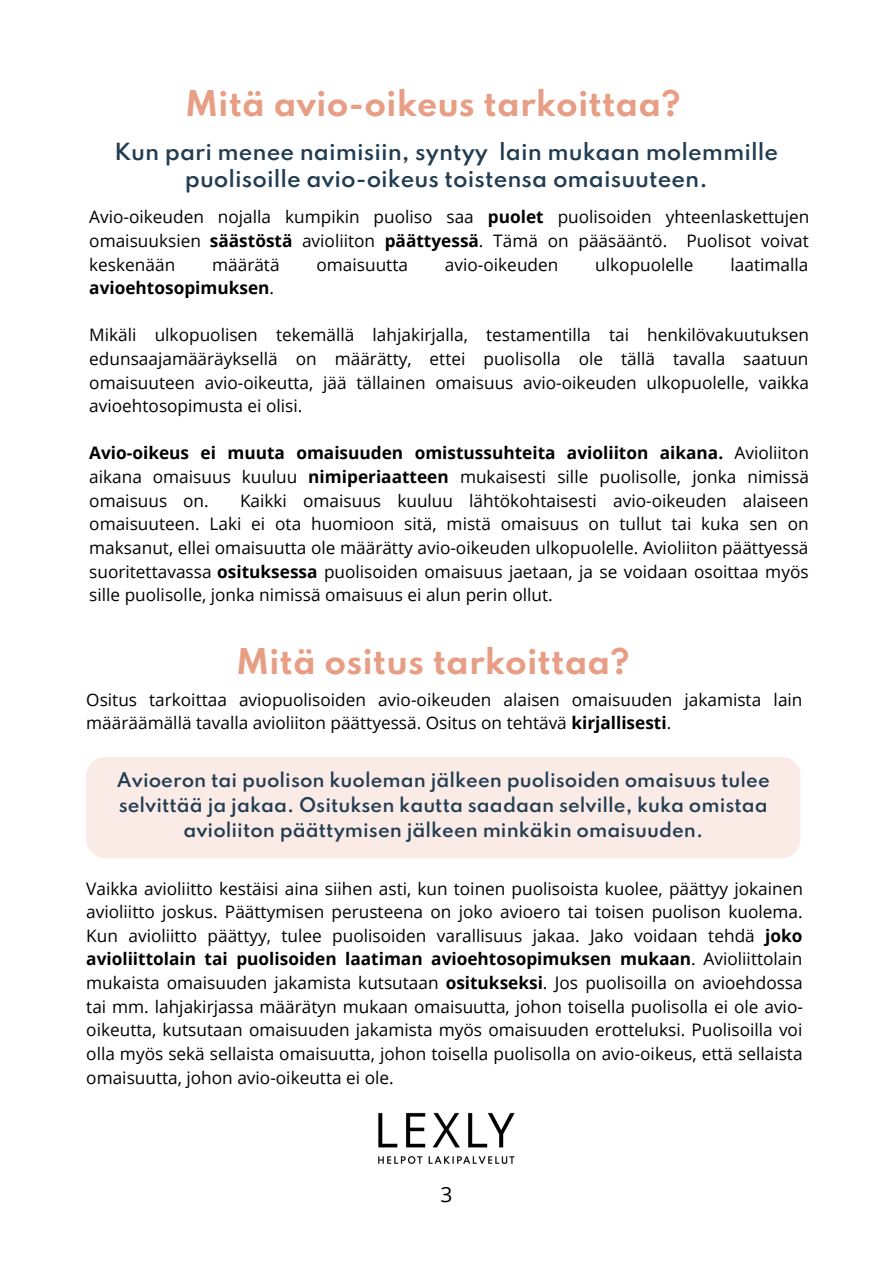
<style>
.page{position:relative;width:893px;height:1264px;background:#fff}
.page>*{position:absolute;margin:0;border:0;box-sizing:border-box;transform-origin:0 0}
.t1{font:700 31.5px "Spartan";color:#e79e85}
.t2{font:600 21px/27px "Spartan";color:#223d52;text-align:center}
.t3{font:21px "Open Sans";color:#000}
.t4{font:600 18px/24.8px "Spartan";color:#223d52;text-align:center}
.t5{font:17.25px/23.5px "Open Sans";color:#000;text-align:justify}
.t6{font:700 17.25px "Open Sans";color:#000}
.s1{font-weight:700}
.s2{font-weight:400}
</style>
<div class="page">
<div style="left:86px;top:756px;width:714px;height:102px;background:#faebe6;border-radius:19px"></div>
<img style="left:378px;top:1112px;width:137px;height:52px">
<p class="t1" style="left:185px;top:89px;width:497px">Mitä avio-oikeus tarkoittaa?</p>
<p class="t2" style="left:114px;top:140px;width:665px">Kun pari menee naimisiin, syntyy lain mukaan molemmille puolisoille avio-oikeus toistensa omaisuuteen.</p>
<p class="t5" style="left:89px;top:205px;width:721px">Avio-oikeuden nojalla kumpikin puoliso saa <span class="s1">puolet</span> puolisoiden yhteenlaskettujen omaisuuksien <span class="s1">säästöstä</span> avioliiton <span class="s1">päättyessä</span>. Tämä on pääsääntö. Puolisot voivat keskenään</p>
<p class="t5" style="left:212px;top:252px;width:69px">määrätä</p>
<p class="t5" style="left:316px;top:252px;width:93px">omaisuutta</p>
<p class="t5" style="left:445px;top:252px;width:115px">avio-oikeuden</p>
<p class="t5" style="left:595px;top:252px;width:100px">ulkopuolelle</p>
<p class="t5" style="left:730px;top:252px;width:79px">laatimalla</p>
<p class="t6" style="left:89px;top:276px;width:186px">avioehtosopimuksen<span class="s2">.</span></p>
<p class="t5" style="left:89px;top:323px;width:721px">Mikäli ulkopuolisen tekemällä lahjakirjalla, testamentilla tai henkilövakuutuksen edunsaajamääräyksellä on määrätty, ettei puolisolla ole tällä tavalla saatuun omaisuuteen avio-oikeutta, jää tällainen omaisuus avio-oikeuden ulkopuolelle, vaikka avioehtosopimusta ei olisi.</p>
<p class="t5" style="left:89px;top:441px;width:721px"><span class="s1">Avio-oikeus ei muuta omaisuuden omistussuhteita avioliiton aikana.</span> Avioliiton aikana omaisuus kuuluu <span class="s1">nimiperiaatteen</span> mukaisesti sille puolisolle, jonka nimissä omaisuus on.</p>
<p class="t5" style="left:89px;top:488px;width:721px;text-indent:151px">Kaikki omaisuus kuuluu lähtökohtaisesti avio-oikeuden alaiseen omaisuuteen. Laki ei ota huomioon sitä, mistä omaisuus on tullut tai kuka sen on maksanut, ellei omaisuutta ole määrätty avio-oikeuden ulkopuolelle. Avioliiton päättyessä suoritettavassa <span class="s1">osituksessa</span> puolisoiden omaisuus jaetaan, ja se voidaan osoittaa myös sille puolisolle, jonka nimissä omaisuus ei alun perin ollut.</p>
<p class="t1" style="left:236px;top:647px;width:395px">Mitä ositus tarkoittaa?</p>
<p class="t5" style="left:86px;top:687px;width:717px">Ositus tarkoittaa aviopuolisoiden avio-oikeuden alaisen omaisuuden jakamista lain määräämällä tavalla avioliiton päättyessä. Ositus on tehtävä <span class="s1">kirjallisesti</span>.</p>
<p class="t4" style="left:117px;top:769px;width:654px">Avioeron tai puolison kuoleman jälkeen puolisoiden omaisuus tulee selvittää ja jakaa. Osituksen kautta saadaan selville, kuka omistaa avioliiton päättymisen jälkeen minkäkin omaisuuden.</p>
<p class="t5" style="left:86px;top:876px;width:718px">Vaikka avioliitto kestäisi aina siihen asti, kun toinen puolisoista kuolee, päättyy jokainen avioliitto joskus. Päättymisen perusteena on joko avioero tai toisen puolison kuolema.<br>Kun avioliitto päättyy, tulee puolisoiden varallisuus jakaa. Jako voidaan tehdä <span class="s1">joko avioliittolain tai puolisoiden laatiman avioehtosopimuksen mukaan</span>. Avioliittolain mukaista omaisuuden jakamista kutsutaan <span class="s1">ositukseksi</span>. Jos puolisoilla on avioehdossa tai mm. lahjakirjassa määrätyn mukaan omaisuutta, johon toisella puolisolla ei ole avio&shy;oikeutta, kutsutaan omaisuuden jakamista myös omaisuuden erotteluksi. Puolisoilla voi olla myös sekä sellaista omaisuutta, johon toisella puolisolla on avio-oikeus, että sellaista omaisuutta, johon avio-oikeutta ei ole.</p>
<p class="t3" style="left:440px;top:1179px;width:13px">3</p>
</div>
